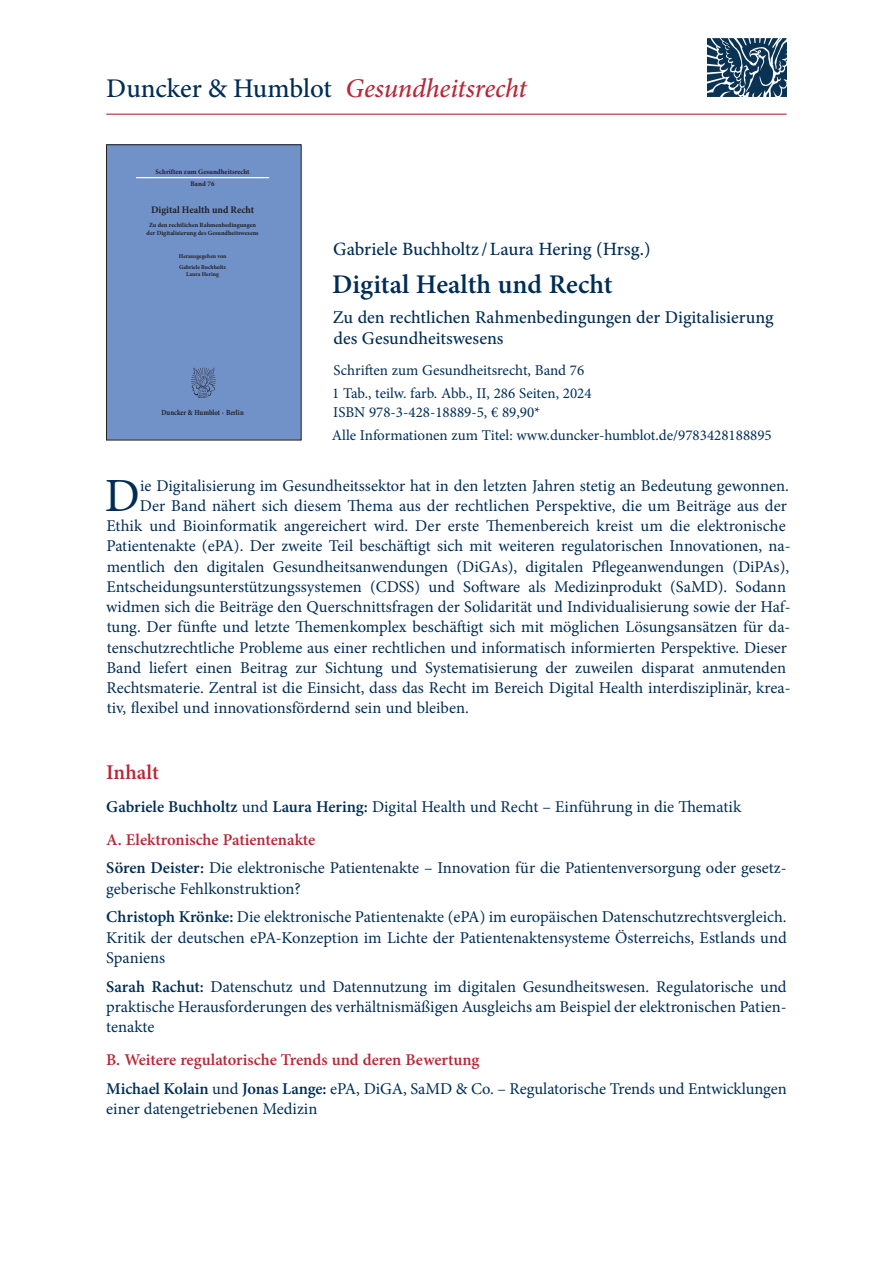
<style>
.page{position:relative;width:893px;height:1263px;background:#fff}
.page>*{position:absolute;margin:0;border:0;box-sizing:border-box;transform-origin:0 0}
.t1{font:47.7px "Minion Pro";color:#002d56}
.t2{font:italic 500 27px "Minion Pro";letter-spacing:-.005em;color:#b72837}
.t3{font:600 27px "Minion Pro";color:#002d56}
.t4{font:600 21px "Minion Pro";color:#b72837}
.t5{font:500 18.75px "Minion Pro";color:#002d56}
.t6{font:500 18px/21px "Minion Pro";color:#002d56}
.t7{font:16.5px/20.2px "Minion Pro";color:#002d56}
.t8{font:15px/23px "Minion Pro";color:#002d56}
.t9{font:700 10.05px "Minion Pro";color:#231f20}
.t10{font:700 7.8px "Minion Pro";letter-spacing:-.005em;color:#231f20;scale:.86 1}
.t11{font:700 7.05px/11.4px "Minion Pro";color:#231f20;text-align:center}
.t12{font:700 6.45px/7.6px "Minion Pro";color:#231f20;text-align:center}
.t13{font:700 6px/10.9px "Minion Pro";color:#231f20}
.s1{font-style:normal;color:#002d56}
.s2{font-weight:600}
.s3{font-weight:600;color:#b72837}
</style>
<div class="page">
<div style="left:106px;top:145px;width:195px;height:295px;background:#7192c9"></div>
<hr style="left:136px;top:177px;width:133px;height:1px;background:#fff">
<img style="left:191px;top:367px;width:25px;height:31px">
<div style="left:106px;top:145px;width:195px;height:295px;border:1px solid #231f20"></div>
<img style="left:707px;top:38px;width:79px;height:59px">
<hr style="left:106px;top:114px;width:681px;height:1px;background:#b72837">
<h2 class="t2" style="left:106px;top:70px;width:422px"><span class="s1">Duncker &amp; Humblot</span> Gesundheitsrecht</h2>
<p class="t11" style="left:156px;top:166px;width:96px">Schriften zum Gesundheitsrecht<br>Band 76</p>
<p class="t9" style="left:151px;top:203px;width:105px">Digital Health und Recht</p>
<p class="t12" style="left:147px;top:221px;width:114px">Zu den rechtlichen Rahmenbedingungen der Digitalisierung des Gesundheitswesens</p>
<p class="t13" style="left:179px;top:251px;width:49px">Herausgegeben von<br>Gabriele Buchholtz</p>
<p class="t13" style="left:186px;top:269px;width:34px">Laura Hering</p>
<p class="t10" style="left:161px;top:407px;width:97px">Duncker &amp; Humblot · Berlin</p>
<p class="t5" style="left:333px;top:236px;width:319px">Gabriele Buchholtz /Laura Hering (Hrsg.)</p>
<h2 class="t3" style="left:332px;top:266px;width:282px">Digital Health und Recht</h2>
<p class="t6" style="left:333px;top:307px;width:442px">Zu den rechtlichen Rahmenbedingungen der Digitalisierung des Gesundheitswesens</p>
<p class="t8" style="left:332px;top:359px;width:261px">Schriften zum Gesundheitsrecht, Band 76<br>1 Tab., teilw. farb. Abb., II, 286 Seiten, 2024</p>
<p class="t8" style="left:332px;top:401px;width:442px">ISBN 978-3-428-18889-5, € 89,90*<br>Alle Informationen zum Titel: www.duncker-humblot.de/9783428188895</p>
<h1 class="t1" style="left:105px;top:464px;width:37px">D</h1>
<p class="t7" style="left:140px;top:475px;width:650px">ie Digitalisierung im Gesundheitssektor hat in den letzten Jahren stetig an Bedeutung gewonnen.</p>
<p class="t7" style="left:140px;top:495px;width:649px">Der Band nähert sich diesem Thema aus der rechtlichen Perspektive, die um Beiträge aus der</p>
<p class="t7" style="left:106px;top:516px;width:681px">Ethik und Bioinformatik angereichert wird. Der erste Themenbereich kreist um die elektronische</p>
<p class="t7" style="left:106px;top:536px;width:686px">Patientenakte (ePA). Der zweite Teil beschäftigt sich mit weiteren regulatorischen Innovationen, na-</p>
<p class="t7" style="left:107px;top:556px;width:684px">mentlich den digitalen Gesundheitsanwendungen (DiGAs), digitalen Pflegeanwendungen (DiPAs),</p>
<p class="t7" style="left:106px;top:576px;width:681px">Entscheidungsunterstützungssystemen (CDSS) und Software als Medizinprodukt (SaMD). Sodann</p>
<p class="t7" style="left:106px;top:597px;width:686px">widmen sich die Beiträge den Querschnittsfragen der Solidarität und Individualisierung sowie der Haf-</p>
<p class="t7" style="left:107px;top:617px;width:685px">tung. Der fünfte und letzte Themenkomplex beschäftigt sich mit möglichen Lösungsansätzen für da-</p>
<p class="t7" style="left:107px;top:637px;width:682px">tenschutzrechtliche Probleme aus einer rechtlichen und informatisch informierten Perspektive. Dieser</p>
<p class="t7" style="left:106px;top:657px;width:681px">Band liefert einen Beitrag zur Sichtung und Systematisierung der zuweilen disparat anmutenden</p>
<p class="t7" style="left:106px;top:678px;width:686px">Rechtsmaterie. Zentral ist die Einsicht, dass das Recht im Bereich Digital Health interdisziplinär, krea-</p>
<p class="t7" style="left:107px;top:698px;width:364px">tiv, flexibel und innovationsfördernd sein und bleiben.</p>
<p class="t4" style="left:106px;top:757px;width:54px">Inhalt</p>
<p class="t7" style="left:106px;top:790px;width:636px;line-height:33px"><span class="s2">Gabriele Buchholtz</span> und <span class="s2">Laura Hering:</span> Digital Health und Recht – Einführung in die Thematik<br><span class="s3">A. Elektronische Patientenakte</span></p>
<p class="t7" style="left:106px;top:858px;width:682px"><span class="s2">Sören Deister:</span> Die elektronische Patientenakte – Innovation für die Patientenversorgung oder gesetz&shy;geberische Fehlkonstruktion?</p>
<p class="t7" style="left:106px;top:907px;width:682px;text-align:justify"><span class="s2">Christoph Krönke:</span> Die elektronische Patientenakte (ePA) im europäischen Datenschutzrechtsvergleich.<br>Kritik der deutschen ePA-Konzeption im Lichte der Patientenaktensysteme Österreichs, Estlands und Spaniens</p>
<p class="t7" style="left:106px;top:976px;width:682px;text-align:justify"><span class="s2">Sarah Rachut:</span> Datenschutz und Datennutzung im digitalen Gesundheitswesen. Regulatorische und praktische Herausforderungen des verhältnismäßigen Ausgleichs am Beispiel der elektronischen Patien&shy;tenakte</p>
<p class="t7" style="left:106px;top:1045px;width:682px;line-height:28.8px"><span class="s3">B. Weitere regulatorische Trends und deren Bewertung<br></span><span class="s2">Michael Kolain</span> und <span class="s2">Jonas Lange:</span> ePA, DiGA, SaMD &amp; Co. – Regulatorische Trends und Entwicklungen</p>
<p class="t7" style="left:106px;top:1099px;width:213px">einer datengetriebenen Medizin</p>
</div>
